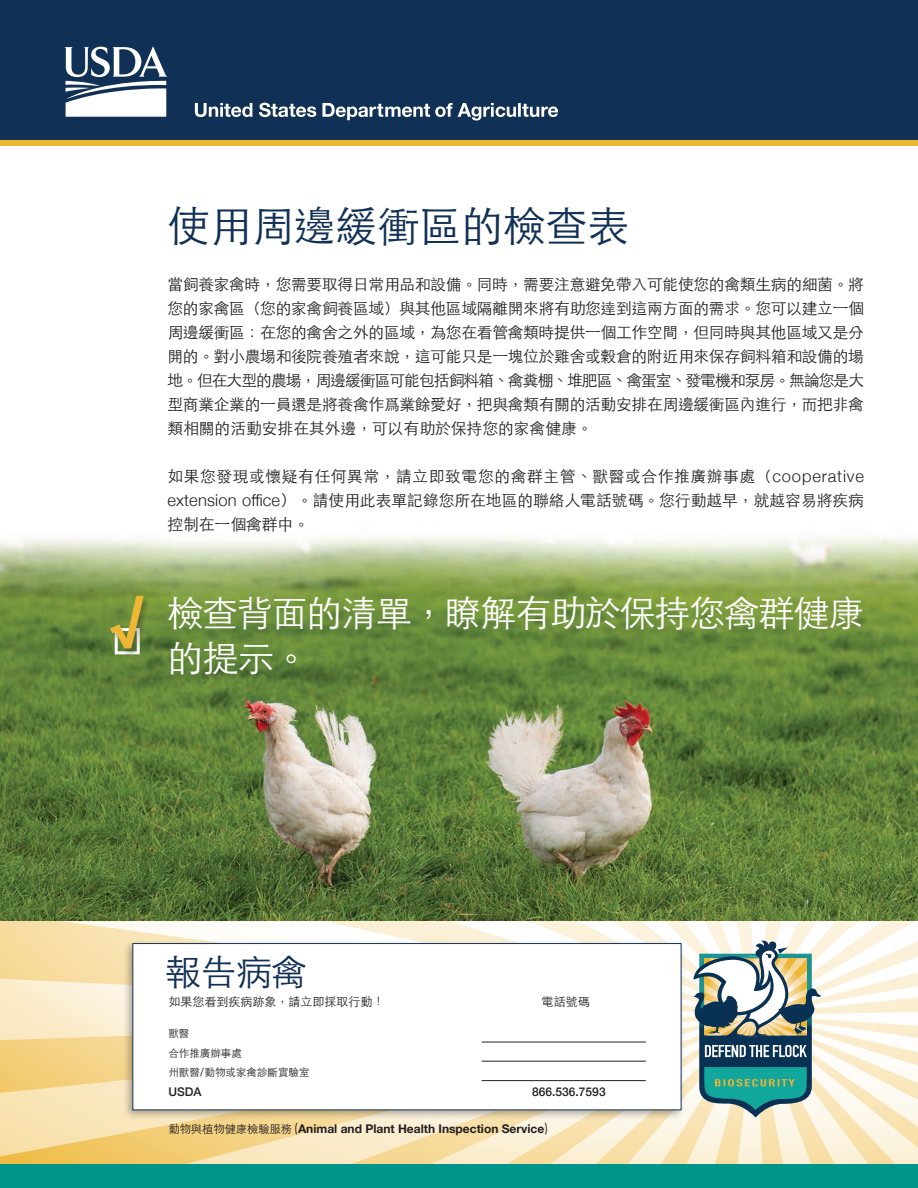
<style>
.page{position:relative;width:918px;height:1188px;background:#fff}
.page>*{position:absolute;margin:0;border:0;box-sizing:border-box;transform-origin:0 0}
.t1{font:700 52.5px "Helvetica Neue";color:#eeb635;scale:1.12 1}
.t2{font:300 42px "ST Heiti TC";color:#113056}
.t3{font:300 36px/45px "ST Heiti TC";letter-spacing:-.035em;color:#fff}
.t4{font:300 36px "ST Heiti TC";color:#113056}
.t5{font:300 15.75px/24px "ST Heiti TC";color:#231f20;text-align:justify}
.t6{font:700 12px "Helvetica Neue";color:#231f20}
.t7{font:300 12px "ST Heiti TC";color:#231f20}
.t8{font:500 12px "Helvetica Neue";color:#231f20}
.t9{font:300 10.5px "ST Heiti TC";color:#231f20}
.s1{font-family:"Helvetica Neue";font-size:16.5px}
.s2{font-size:16.5px}
.s3{font-family:"ST Heiti TC";font-weight:300;font-size:11.25px}
.s4{font-family:"ST Heiti TC";font-weight:300}
</style>
<div class="page">
<img style="left:0;top:536px;width:918px;height:385px">
<svg style="left:0;top:921px;width:918px;height:243px"></svg>
<div style="left:0;top:0;width:918px;height:141px;background:#113056"></div>
<svg style="left:195px;top:103px;width:363px;height:17px"></svg>
<svg style="left:64px;top:46px;width:104px;height:71px"></svg>
<div style="left:0;top:1164px;width:918px;height:24px;background:#00958a"></div>
<div style="left:0;top:140px;width:918px;height:6px;background:#eeb635"></div>
<svg style="left:693px;top:940px;width:128px;height:177px"></svg>
<div style="left:122px;top:939px;width:563px;height:181px;background:#231f20;opacity:.35"></div>
<div style="left:132px;top:943px;width:549px;height:167px;background:#fff;border:1px solid #113056"></div>
<hr style="left:482px;top:1042px;width:164px;height:1px;background:#231f20">
<hr style="left:482px;top:1061px;width:164px;height:1px;background:#231f20">
<hr style="left:482px;top:1080px;width:164px;height:1px;background:#231f20">
<div style="left:109px;top:596px;width:42px;height:61px;background:#231f20;opacity:.3"></div>
<p class="t2" style="left:167px;top:189px;width:464px">使用周邊緩衝區的檢查表</p>
<p class="t5" style="left:167px;top:271px;width:698px">當飼養家禽時，您需要取得日常用品和設備。同時，需要注意避免帶入可能使您的禽類生病的細菌。將您的家禽區（您的家禽飼養區域）與其他區域隔離開來將有助您達到這兩方面的需求。您可以建立一個周邊緩衝區：在您的禽舍之外的區域，為您在看管禽類時提供一個工作空間，但同時與其他區域又是分開的。對小農場和後院養殖者來說，這可能只是一塊位於雞舍或穀倉的附近用來保存飼料箱和設備的場地。但在大型的農場，周邊緩衝區可能包括飼料箱、禽糞棚、堆肥區、禽蛋室、發電機和泵房。無論您是大型商業企業的一員還是將養禽作爲業餘愛好，把與禽類有關的活動安排在周邊緩衝區內進行，而把非禽類相關的活動安排在其外邊，可以有助於保持您的家禽健康。</p>
<p class="t5" style="left:167px;top:463px;width:698px">如果您發現或懷疑有任何異常，請立即致電您的禽群主管、獸醫或合作推廣辦事處（<span class="s1">cooperative extension office</span><span class="s2">）</span>。請使用此表單記錄您所在地區的聯絡人電話號碼。您行動越早，就越容易將疾病控制在一個禽群中。</p>
<p class="t1" style="left:110px;top:577px;width:31px">√</p>
<p class="t3" style="left:167px;top:587px;width:698px">檢查背面的清單，瞭解有助於保持您禽群健康的提示。</p>
<p class="t4" style="left:165px;top:941px;width:143px">報告病禽</p>
<p class="t7" style="left:168px;top:991px;width:218px">如果您看到疾病跡象，請立即採取行動！</p>
<p class="t7" style="left:542px;top:991px;width:49px">電話號碼</p>
<p class="t9" style="left:168px;top:1024px;width:22px">獸醫</p>
<p class="t9" style="left:168px;top:1044px;width:75px">合作推廣辦事處</p>
<p class="t9" style="left:168px;top:1063px;width:143px">州獸醫/動物或家禽診斷實驗室</p>
<p class="t8" style="left:168px;top:1082px;width:35px">USDA</p>
<p class="t8" style="left:532px;top:1082px;width:75px">866.536.7593</p>
<p class="t6" style="left:168px;top:1120px;width:382px"><span class="s3">動物與植物健康檢驗服務</span> <span class="s4">(</span>Animal and Plant Health Inspection Service<span class="s4">)</span></p>
</div>
